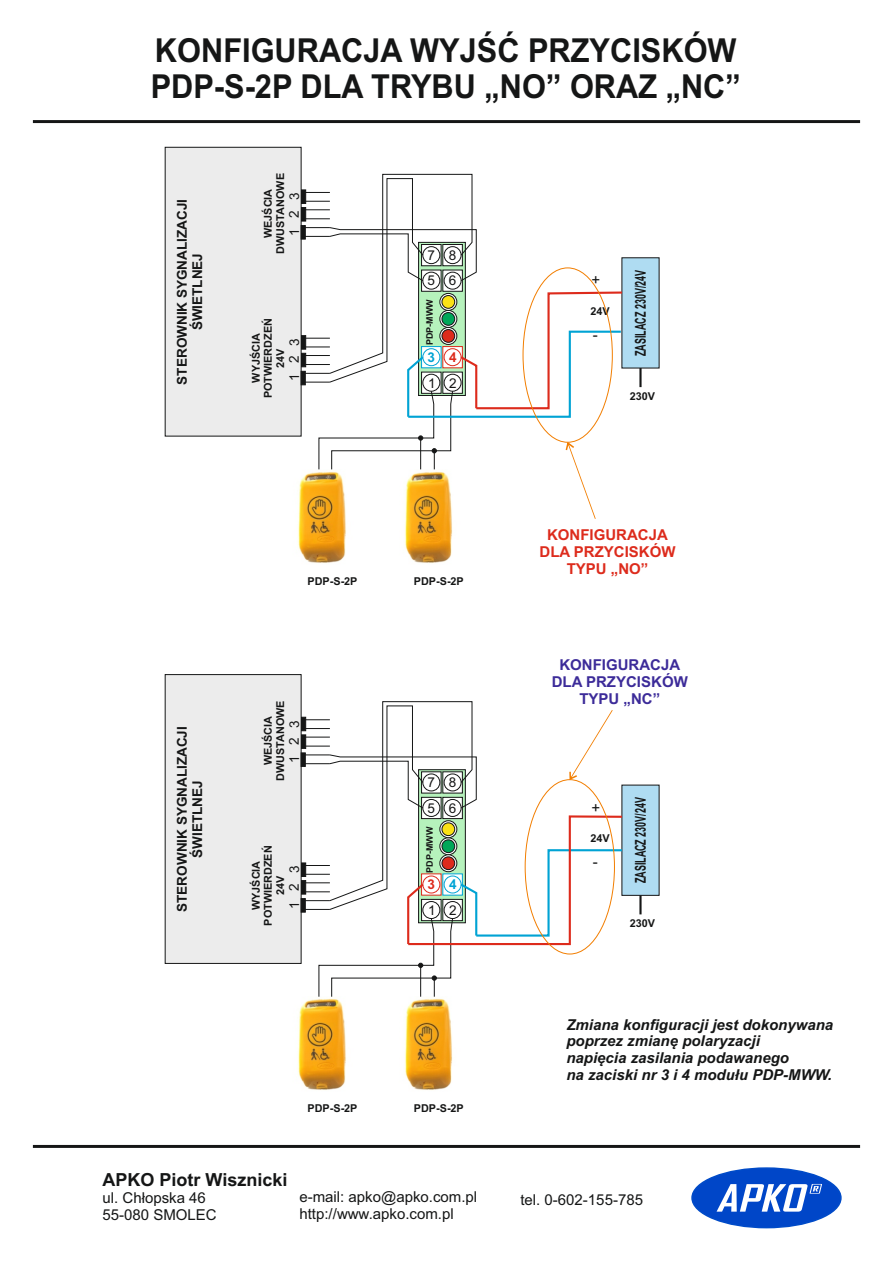
<style>
.page{position:relative;width:893px;height:1263px;background:#fff}
.page>*{position:absolute;margin:0;border:0;box-sizing:border-box;transform-origin:0 0}
.t1{font:700 33px/36.9px "Arial";color:#151616;scale:.93 1}
.t2{font:700 18px "Arial";color:#151616}
.t3{font:italic 700 15px/16.8px "Arial";color:#151616}
.t4{font:15px/16.8px "Arial";color:#151616}
.t5{font:700 15px/16.8px "Arial";color:#dd2b1c;text-align:center}
.t6{font:700 15px/16.8px "Arial";color:#3c2b99;text-align:center}
.t7{font:700 15px "Arial";color:#151616;scale:.6 1}
.t8{font:700 13.5px/15.1px "Arial";color:#151616;text-align:center}
.t9{font:13.5px "Arial";letter-spacing:.755em;color:#151616}
.t10{font:700 13.5px "Arial";color:#dd2b1c}
.t11{font:700 13.5px "Arial";color:#00a3d4}
.t12{font:700 10.8px/12.1px "Arial";color:#151616;text-align:center}
.t13{font:700 9px "Arial";color:#151616}
.s1{color:#dd2b1c}
.s2{color:#00a3d4}
</style>
<div class="page">
<hr style="left:33px;top:120px;width:827px;height:3px;background:#151616">
<img style="left:298px;top:998px;width:48px;height:92px">
<img style="left:405px;top:998px;width:48px;height:92px">
<div style="left:691px;top:1167px;width:151px;height:61px;background:#0046c8;border:2px solid #004bc8;border-radius:50%"></div>
<svg style="left:717px;top:1184px;width:105px;height:27px"></svg>
<hr style="left:33px;top:1145px;width:827px;height:3px;background:#151616">
<img style="left:298px;top:519px;width:48px;height:44px">
<img style="left:405px;top:519px;width:48px;height:44px">
<svg style="left:164px;top:146px;width:496px;height:373px"></svg>
<svg style="left:164px;top:674px;width:496px;height:323px"></svg>
<h1 class="t1" style="left:151px;top:35px;width:636px">KONFIGURACJA WYJŚĆ PRZYCISKÓW<br>PDP-S-2P DLA TRYBU „NO” ORAZ „NC”</h1>
<p class="t8" style="left:176px;top:384px;width:187px;rotate:-90deg">STEROWNIK SYGNALIZACJI<br>ŚWIETLNEJ</p>
<p class="t12" style="left:263px;top:254px;width:82px;rotate:-90deg">WEJŚCIA<br>DWUSTANOWE</p>
<p class="t9" style="left:289px;top:236px;width:44px;rotate:-90deg">123</p>
<p class="t12" style="left:251px;top:398px;width:81px;rotate:-90deg">WYJŚCIA<br>POTWIERDZEŃ<br>24V</p>
<p class="t9" style="left:289px;top:381px;width:44px;rotate:-90deg">123</p>
<p class="t9" style="left:428px;top:250px;width:30px">7 8</p>
<p class="t13" style="left:426px;top:345px;width:47px;rotate:-90deg">PDP-MWW</p>
<p class="t9" style="left:428px;top:276px;width:30px">5 6</p>
<p class="t11" style="left:428px;top:352px;width:31px">3 <span class="s1">4</span></p>
<p class="t9" style="left:428px;top:378px;width:30px">1 2</p>
<p class="t8" style="left:176px;top:912px;width:187px;rotate:-90deg">STEROWNIK SYGNALIZACJI<br>ŚWIETLNEJ</p>
<p class="t12" style="left:308px;top:576px;width:51px">PDP-S-2P</p>
<p class="t12" style="left:414px;top:576px;width:51px">PDP-S-2P</p>
<p class="t12" style="left:263px;top:781px;width:82px;rotate:-90deg">WEJŚCIA<br>DWUSTANOWE</p>
<p class="t9" style="left:289px;top:763px;width:44px;rotate:-90deg">123</p>
<p class="t12" style="left:251px;top:925px;width:81px;rotate:-90deg">WYJŚCIA<br>POTWIERDZEŃ<br>24V</p>
<p class="t9" style="left:289px;top:909px;width:44px;rotate:-90deg">123</p>
<p class="t9" style="left:428px;top:777px;width:30px">7 8</p>
<p class="t13" style="left:426px;top:872px;width:47px;rotate:-90deg">PDP-MWW</p>
<p class="t9" style="left:428px;top:803px;width:30px">5 6</p>
<p class="t10" style="left:428px;top:879px;width:31px">3 <span class="s2">4</span></p>
<p class="t9" style="left:428px;top:905px;width:30px">1 2</p>
<p class="t12" style="left:308px;top:1103px;width:51px">PDP-S-2P</p>
<p class="t12" style="left:414px;top:1103px;width:51px">PDP-S-2P</p>
<h3 class="t4" style="left:592px;top:273px;width:10px">+</h3>
<p class="t12" style="left:590px;top:306px;width:21px">24V</p>
<h3 class="t4" style="left:593px;top:328px;width:6px">-</h3>
<h3 class="t7" style="left:635px;top:356px;width:145px;rotate:-90deg">ZASILACZ 230V/24V</h3>
<p class="t12" style="left:630px;top:391px;width:27px">230V</p>
<h3 class="t5" style="left:539px;top:528px;width:138px">KONFIGURACJA<br>DLA PRZYCISKÓW<br>TYPU „NO”</h3>
<h3 class="t6" style="left:552px;top:658px;width:138px">KONFIGURACJA<br>DLA PRZYCISKÓW<br>TYPU „NC”</h3>
<h3 class="t4" style="left:592px;top:800px;width:10px">+</h3>
<p class="t12" style="left:590px;top:833px;width:21px">24V</p>
<h3 class="t4" style="left:593px;top:855px;width:6px">-</h3>
<h3 class="t7" style="left:635px;top:883px;width:145px;rotate:-90deg">ZASILACZ 230V/24V</h3>
<p class="t12" style="left:630px;top:918px;width:27px">230V</p>
<h3 class="t3" style="left:566px;top:1017px;width:268px">Zmiana konfiguracji jest dokonywana poprzez zmianę polaryzacji<br>napięcia zasilania podawanego<br>na zaciski nr 3 i 4 modułu PDP-MWW.</h3>
<h2 class="t2" style="left:103px;top:1173px;width:186px">APKO Piotr Wisznicki</h2>
<h3 class="t4" style="left:103px;top:1191px;width:116px">ul. Chłopska 46<br>55-080 SMOLEC</h3>
<h3 class="t4" style="left:520px;top:1192px;width:124px">tel. 0-602-155-785</h3>
<h3 class="t4" style="left:299px;top:1189px;width:179px">e-mail: apko@apko.com.pl http://www.apko.com.pl</h3>
</div>
